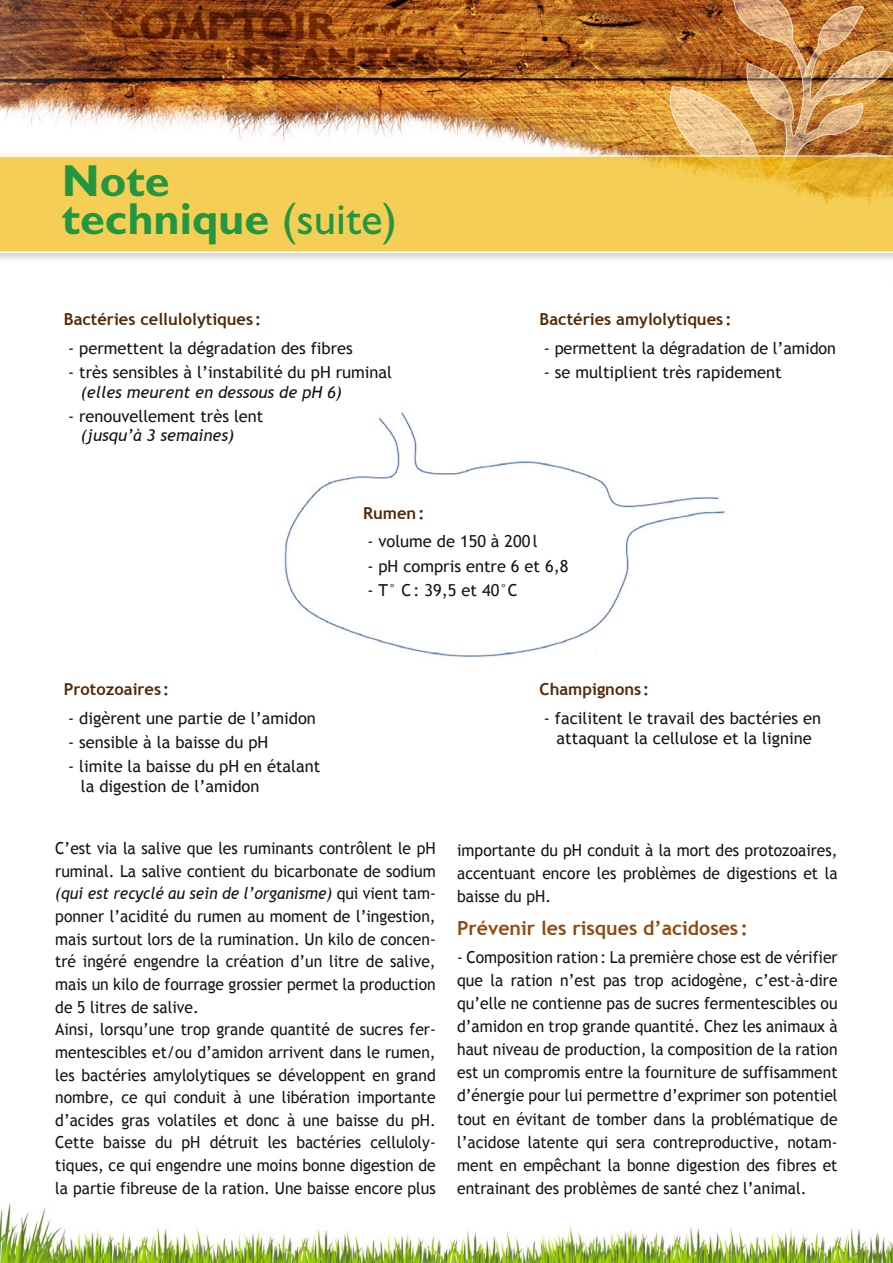
<style>
.page{position:relative;width:893px;height:1263px;background:#fff}
.page>*{position:absolute;margin:0;border:0;box-sizing:border-box;transform-origin:0 0}
.t1{font:700 45px/38.2px "Gill Sans Std";color:#229641}
.t2{font:700 19.5px "Trebuchet MS";color:#93490d}
.t3{font:16.5px/22.6px "Trebuchet MS";color:#131413;text-align:justify;scale:.95 1}
.t4{font:16.5px/19.8px "Trebuchet MS";color:#131413}
.t5{font:700 16.5px "Trebuchet MS";color:#532907}
.t6{font:italic 16.5px "Trebuchet MS";color:#131413}
.s1{font-weight:400}
.s2{font-style:italic}
</style>
<div class="page">
<img style="left:0;top:0;width:893px;height:1263px">
<div style="left:0;top:150px;width:893px;height:114px;background:#131413;opacity:.35"></div>
<svg style="left:0;top:155px;width:893px;height:98px;background:#f4ce56"></svg>
<img style="left:251px;top:398px;width:502px;height:290px">
<h1 class="t1" style="left:62px;top:162px;width:337px">Note<br>technique <span class="s1">(suite)</span></h1>
<p class="t5" style="left:64px;top:309px;width:199px">Bactéries cellulolytiques :</p>
<p class="t4" style="left:68px;top:338px;width:286px">- permettent la dégradation des fibres</p>
<p class="t4" style="left:68px;top:362px;width:325px">- très sensibles à l’instabilité du pH ruminal</p>
<p class="t6" style="left:81px;top:382px;width:262px">(elles meurent en dessous de pH 6)</p>
<p class="t4" style="left:68px;top:406px;width:197px">- renouvellement très lent</p>
<p class="t6" style="left:81px;top:426px;width:155px">(jusqu’à 3 semaines)</p>
<p class="t5" style="left:540px;top:309px;width:193px">Bactéries amylolytiques :</p>
<p class="t4" style="left:544px;top:338px;width:294px">- permettent la dégradation de l’amidon</p>
<p class="t4" style="left:544px;top:362px;width:239px">- se multiplient très rapidement</p>
<p class="t5" style="left:64px;top:679px;width:107px">Protozoaires :</p>
<p class="t4" style="left:68px;top:708px;width:249px">- digèrent une partie de l’amidon</p>
<p class="t4" style="left:68px;top:732px;width:202px">- sensible à la baisse du pH</p>
<p class="t4" style="left:81px;top:756px;width:241px;text-indent:-13px">- limite la baisse du pH en étalant la digestion de l’amidon</p>
<p class="t5" style="left:363px;top:503px;width:63px">Rumen:</p>
<p class="t4" style="left:367px;top:532px;width:172px">- volume de 150 à 200l</p>
<p class="t4" style="left:367px;top:556px;width:203px">- pH compris entre 6 et 6,8</p>
<p class="t4" style="left:367px;top:580px;width:152px">- T° C: 39,5 et 40°C</p>
<p class="t5" style="left:540px;top:679px;width:111px">Champignons :</p>
<p class="t4" style="left:544px;top:708px;width:279px;text-align:center">- facilitent le travail des bactéries en attaquant la cellulose et la lignine</p>
<p class="t3" style="left:55px;top:837px;width:402px;text-align:left">C’est via la salive que les ruminants contrôlent le pH ruminal. La salive contient du bicarbonate de sodium <span class="s2">(qui est recyclé au sein de l’organisme)</span> qui vient tam&shy;ponner l’acidité du rumen au moment de l’ingestion, mais surtout lors de la rumination. Un kilo de concen&shy;tré ingéré engendre la création d’un litre de salive, mais un kilo de fourrage grossier permet la production de 5 litres de salive.<br>Ainsi, lorsqu’une trop grande quantité de sucres fer&shy;mentescibles et/ou d’amidon arrivent dans le rumen, les bactéries amylolytiques se développent en grand nombre, ce qui conduit à une libération importante d’acides gras volatiles et donc à une baisse du pH.<br>Cette baisse du pH détruit les bactéries celluloly&shy;tiques, ce qui engendre une moins bonne digestion de la partie fibreuse de la ration. Une baisse encore plus</p>
<p class="t3" style="left:457px;top:838px;width:402px;line-height:23.1px">importante du pH conduit à la mort des protozoaires, accentuant encore les problèmes de digestions et la baisse du pH.</p>
<p class="t2" style="left:457px;top:916px;width:292px">Prévenir les risques d’acidoses :</p>
<p class="t3" style="left:457px;top:945px;width:402px;line-height:23.1px">- Composition ration: La première chose est de vérifier que la ration n’est pas trop acidogène, c’est-à-dire qu’elle ne contienne pas de sucres fermentescibles ou d’amidon en trop grande quantité. Chez les animaux à haut niveau de production, la composition de la ration est un compromis entre la fourniture de suffisamment d’énergie pour lui permettre d’exprimer son potentiel tout en évitant de tomber dans la problématique de l’acidose latente qui sera contreproductive, notam&shy;ment en empêchant la bonne digestion des fibres et entrainant des problèmes de santé chez l’animal.</p>
</div>
